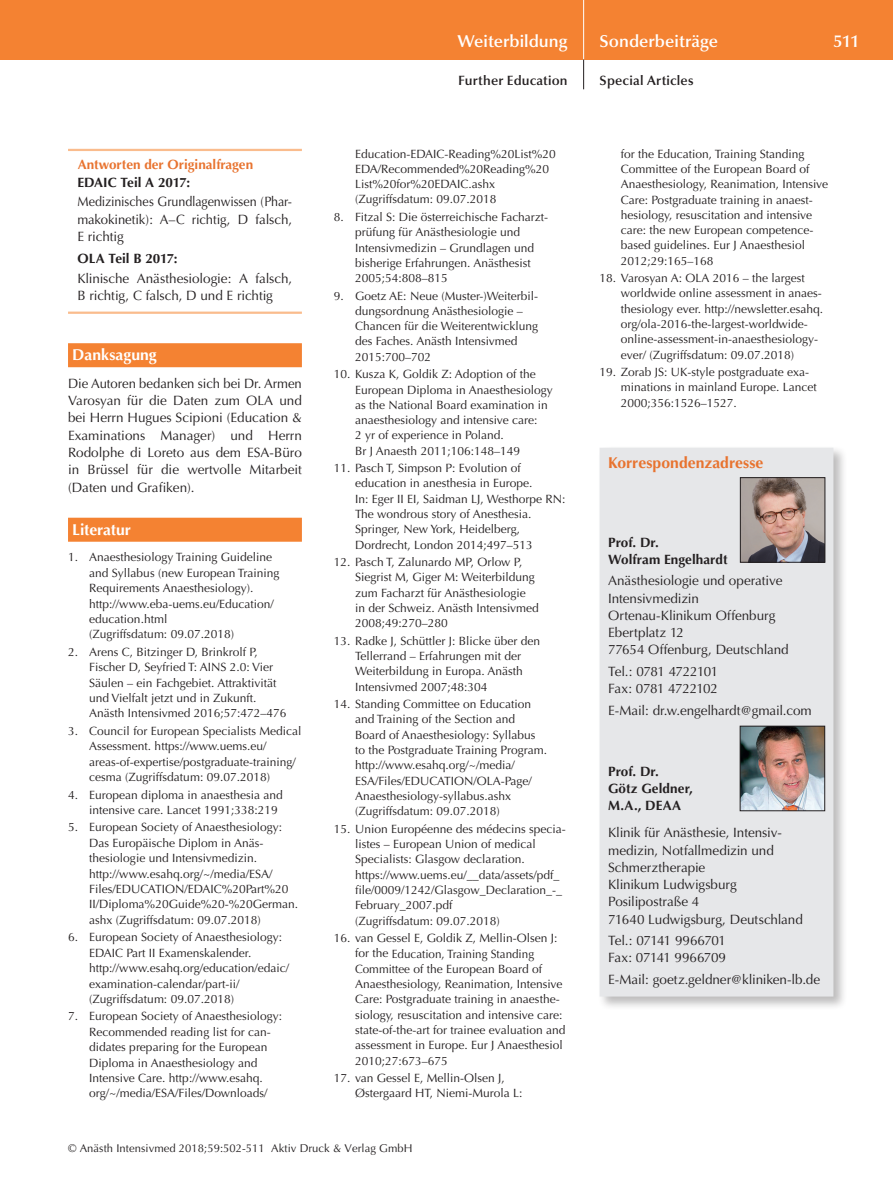
<style>
.page{position:relative;width:893px;height:1191px;background:#fff}
.page>*{position:absolute;margin:0;border:0;box-sizing:border-box;transform-origin:0 0}
.t1{font:600 17.25px "Optima";color:#fff}
.t2{font:700 15.75px "Optima";letter-spacing:.005em;color:#e8732f}
.t3{font:700 15.75px "Optima";color:#fff}
.t4{font:13.5px/17.2px "Optima";letter-spacing:-.005em;color:#231f20}
.t5{font:700 13.5px/17.2px "Optima";letter-spacing:.005em;color:#231f20}
.t6{font:13.5px/17.4px "Optima";letter-spacing:-.005em;color:#231f20;text-align:justify;scale:.93 1}
.t7{font:13.5px/17.2px "Optima";letter-spacing:-.03em;color:#231f20}
.t8{font:600 13.5px "Optima";letter-spacing:.015em;color:#231f20}
.t9{font:13.5px/17.2px "Optima";letter-spacing:-.035em;color:#231f20}
.t10{font:700 13.5px "Optima";color:#e8732f}
.t11{font:12px/15.3px "Optima";color:#231f20}
.t12{font:11.25px "Optima";letter-spacing:.005em;color:#231f20}
</style>
<div class="page">
<div style="left:0;top:0;width:893px;height:60px;background:#f48232"></div>
<hr style="left:583px;top:0;width:1px;height:60px;background:#fff">
<svg style="left:583px;top:60px;width:1px;height:29px"></svg>
<hr style="left:68px;top:149px;width:234px;height:2px;background:#fabc8d">
<hr style="left:68px;top:311px;width:234px;height:3px;background:#fabc8d">
<div style="left:68px;top:343px;width:234px;height:24px;background:#f48232"></div>
<div style="left:68px;top:518px;width:234px;height:24px;background:#f48232"></div>
<div style="left:597px;top:445px;width:250px;height:566px;background:#231f20;opacity:.3"></div>
<div style="left:600px;top:448px;width:233px;height:548px;background:#e6e7e9"></div>
<img style="left:742px;top:728px;width:81px;height:81px">
<div style="left:740px;top:726px;width:85px;height:85px;border:1px solid #231f20"></div>
<img style="left:742px;top:479px;width:81px;height:81px">
<div style="left:740px;top:477px;width:85px;height:85px;border:1px solid #231f20"></div>
<p class="t10" style="left:78px;top:157px;width:177px">Antworten der Originalfragen</p>
<p class="t5" style="left:77px;top:174px;width:114px">EDAIC Teil A 2017:</p>
<p class="t6" style="left:77px;top:193px;width:232px">Medizinisches Grundlagenwissen (Phar&shy;makokinetik): A–C richtig, D falsch, E richtig</p>
<p class="t5" style="left:77px;top:250px;width:102px">OLA Teil B 2017:</p>
<p class="t4" style="left:77px;top:270px;width:216px">Klinische Anästhesiologie: A falsch,<br>B richtig, C falsch, D und E richtig</p>
<h2 class="t3" style="left:72px;top:346px;width:86px">Danksagung</h2>
<p class="t4" style="left:68px;top:374px;width:235px;text-align:justify">Die Autoren bedanken sich bei Dr. Armen Varosyan für die Daten zum OLA und bei Herrn Hugues Scipioni (Education &amp; Examinations Manager) und Herrn Rodolphe di Loreto aus dem ESA-Büro in Brüssel für die wertvolle Mitarbeit (Daten und Grafiken).</p>
<h2 class="t3" style="left:72px;top:520px;width:60px">Literatur</h2>
<p class="t11" style="left:89px;top:550px;width:192px;text-indent:-21px">1. Anaesthesiology Training Guideline and Syllabus (new European Training<br>Requirements Anaesthesiology). http://www.eba-uems.eu/Education/ education.html<br>(Zugriffsdatum: 09.07.2018)</p>
<p class="t11" style="left:89px;top:644px;width:199px;text-indent:-21px">2. Arens C, Bitzinger D, Brinkrolf P, Fischer D, Seyfried T: AINS 2.0: Vier Säulen – ein Fachgebiet. Attraktivität und Vielfalt jetzt und in Zukunft.<br>Anästh Intensivmed 2016;57:472–476</p>
<p class="t11" style="left:89px;top:723px;width:214px;text-indent:-21px">3. Council for European Specialists Medical Assessment. https://www.uems.eu/ areas-of-expertise/postgraduate-training/ cesma (Zugriffsdatum: 09.07.2018)</p>
<p class="t11" style="left:89px;top:787px;width:195px;text-indent:-21px">4. European diploma in anaesthesia and intensive care. Lancet 1991;338:219</p>
<p class="t11" style="left:89px;top:820px;width:210px;text-indent:-21px">5. European Society of Anaesthesiology:<br>Das Europäische Diplom in Anäs&shy;thesiologie und Intensivmedizin. http://www.esahq.org/~/media/ESA/ Files/EDUCATION/EDAIC%20Part%20<br>II/Diploma%20Guide%20-%20German. ashx (Zugriffsdatum: 09.07.2018)</p>
<p class="t11" style="left:89px;top:929px;width:201px;text-indent:-21px">6. European Society of Anaesthesiology:<br>EDAIC Part II Examenskalender. http://www.esahq.org/education/edaic/ examination-calendar/part-ii/ (Zugriffsdatum: 09.07.2018)</p>
<p class="t11" style="left:89px;top:1008px;width:194px;text-indent:-21px">7. European Society of Anaesthesiology:<br>Recommended reading list for can&shy;didates preparing for the European Diploma in Anaesthesiology and Intensive Care. http://www.esahq. org/~/media/ESA/Files/Downloads/</p>
<h1 class="t1" style="left:458px;top:31px;width:112px">Weiterbildung</h1>
<p class="t8" style="left:458px;top:73px;width:111px">Further Education</p>
<p class="t11" style="left:355px;top:146px;width:202px">Education-EDAIC-Reading%20List%20<br>EDA/Recommended%20Reading%20<br>List%20for%20EDAIC.ashx (Zugriffsdatum: 09.07.2018</p>
<p class="t11" style="left:355px;top:209px;width:195px;text-indent:-21px">8. Fitzal S: Die österreichische Facharzt&shy;prüfung für Anästhesiologie und Intensivmedizin – Grundlagen und bisherige Erfahrungen. Anästhesist 2005;54:808–815</p>
<p class="t11" style="left:355px;top:288px;width:184px;text-indent:-21px">9. Goetz AE: Neue (Muster-)Weiterbil&shy;dungsordnung Anästhesiologie –<br>Chancen für die Weiterentwicklung des Faches. Anästh Intensivmed<br>2015:700–702</p>
<p class="t11" style="left:355px;top:367px;width:199px;text-indent:-21px">10. Kusza K, Goldik Z: Adoption of the European Diploma in Anaesthesiology as the National Board examination in anaesthesiology and intensive care:<br>2 yr of experience in Poland.<br>Br J Anaesth 2011;106:148–149</p>
<p class="t11" style="left:355px;top:460px;width:212px;text-indent:-21px">11. Pasch T, Simpson P: Evolution of education in anesthesia in Europe.<br>In: Eger II EI, Saidman LJ, Westhorpe RN:<br>The wondrous story of Anesthesia.<br>Springer, New York, Heidelberg, Dordrecht, London 2014;497–513</p>
<p class="t11" style="left:355px;top:554px;width:185px;text-indent:-21px">12. Pasch T, Zalunardo MP, Orlow P,<br>Siegrist M, Giger M: Weiterbildung zum Facharzt für Anästhesiologie<br>in der Schweiz. Anästh Intensivmed<br>2008;49:270–280</p>
<p class="t11" style="left:355px;top:633px;width:186px;text-indent:-21px">13. Radke J, Schüttler J: Blicke über den Tellerrand – Erfahrungen mit der Weiterbildung in Europa. Anästh Intensivmed 2007;48:304</p>
<p class="t11" style="left:355px;top:696px;width:193px;text-indent:-21px">14. Standing Committee on Education and Training of the Section and Board of Anaesthesiology: Syllabus to the Postgraduate Training Program. http://www.esahq.org/~/media/ ESA/Files/EDUCATION/OLA-Page/ Anaesthesiology-syllabus.ashx (Zugriffsdatum: 09.07.2018)</p>
<p class="t11" style="left:355px;top:821px;width:212px;text-indent:-21px">15. Union Européenne des médecins specia&shy;listes – European Union of medical Specialists: Glasgow declaration. https://www.uems.eu/__data/assets/pdf_ file/0009/1242/Glasgow_Declaration_-_ February_2007.pdf<br>(Zugriffsdatum: 09.07.2018)</p>
<p class="t11" style="left:355px;top:930px;width:212px;text-indent:-21px">16. van Gessel E, Goldik Z, Mellin-Olsen J: for the Education, Training Standing Committee of the European Board of Anaesthesiology, Reanimation, Intensive Care: Postgraduate training in anaesthe&shy;siology, resuscitation and intensive care: state-of-the-art for trainee evaluation and assessment in Europe. Eur J Anaesthesiol 2010;27:673–675</p>
<p class="t11" style="left:355px;top:1070px;width:169px;text-indent:-21px">17. van Gessel E, Mellin-Olsen J,<br>Østergaard HT, Niemi-Murola L:</p>
<p class="t12" style="left:68px;top:1142px;width:346px">© Anästh Intensivmed 2018;59:502-511 Aktiv Druck &amp; Verlag GmbH</p>
<h1 class="t1" style="left:600px;top:31px;width:120px">Sonderbeiträge</h1>
<h1 class="t1" style="left:833px;top:31px;width:27px">511</h1>
<p class="t8" style="left:600px;top:73px;width:95px">Special Articles</p>
<p class="t11" style="left:621px;top:146px;width:209px">for the Education, Training Standing Committee of the European Board of Anaesthesiology, Reanimation, Intensive Care: Postgraduate training in anaest&shy;hesiology, resuscitation and intensive care: the new European competence&shy;based guidelines. Eur J Anaesthesiol 2012;29:165–168</p>
<p class="t11" style="left:621px;top:271px;width:204px;text-indent:-21px">18. Varosyan A: OLA 2016 – the largest worldwide online assessment in anaes&shy;thesiology ever. http://newsletter.esahq. org/ola-2016-the-largest-worldwide&shy;online-assessment-in-anaesthesiology&shy;ever/ (Zugriffsdatum: 09.07.2018)</p>
<p class="t11" style="left:621px;top:364px;width:198px;text-indent:-21px">19. Zorab JS: UK-style postgraduate exa&shy;minations in mainland Europe. Lancet<br>2000;356:1526–1527.</p>
<h2 class="t2" style="left:608px;top:453px;width:157px">Korrespondenzadresse</h2>
<p class="t5" style="left:608px;top:533px;width:121px">Prof. Dr.<br>Wolfram Engelhardt</p>
<p class="t4" style="left:608px;top:572px;width:182px">Anästhesiologie und operative<br>Intensivmedizin<br>Ortenau-Klinikum Offenburg<br>Ebertplatz 12<br>77654 Offenburg, Deutschland</p>
<p class="t9" style="left:608px;top:663px;width:112px">Tel.: 0781 4722101<br>Fax: 0781 4722102</p>
<p class="t4" style="left:608px;top:701px;width:205px">E-Mail: dr.w.engelhardt@gmail.com</p>
<p class="t5" style="left:608px;top:763px;width:86px">Prof. Dr.<br>Götz Geldner,<br>M.A., DEAA</p>
<p class="t4" style="left:608px;top:824px;width:196px">Klinik für Anästhesie, Intensiv&shy;medizin, Notfallmedizin und<br>Schmerztherapie<br>Klinikum Ludwigsburg<br>Posilipostraße 4<br>71640 Ludwigsburg, Deutschland</p>
<p class="t7" style="left:608px;top:932px;width:120px">Tel.: 07141 9966701<br>Fax: 07141 9966709</p>
<p class="t4" style="left:608px;top:970px;width:214px">E-Mail: goetz.geldner@kliniken-lb.de</p>
</div>
